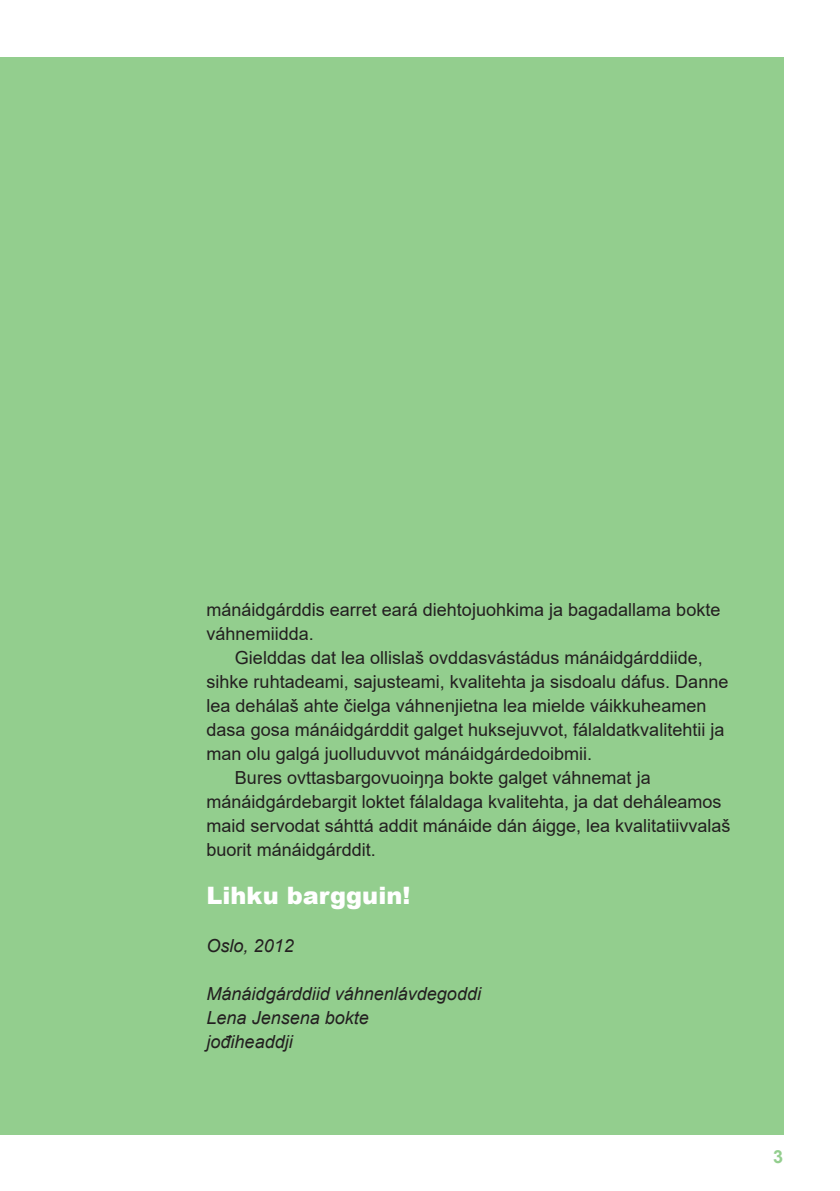
<style>
.page{position:relative;width:840px;height:1191px;background:#fff}
.page>*{position:absolute;margin:0;border:0;box-sizing:border-box;transform-origin:0 0}
.t1{font:900 24px "Arial";color:#fff}
.t2{font:18px/24px "Arial";color:#231f20}
.t3{font:italic 18px "Arial";color:#231f20}
.t4{font:700 18px "Arial";color:#93ce8e}
</style>
<div class="page">
<div style="left:0;top:57px;width:782px;height:1077px;background:#93ce8e"></div>
<p class="t2" style="left:206px;top:597px;width:515px">mánáidgárddis earret eará diehtojuohkima ja bagadallama bokte váhnemiidda.</p>
<p class="t2" style="left:235px;top:645px;width:469px">Gielddas dat lea ollislaš ovddasvástádus mánáidgárddiide,</p>
<p class="t2" style="left:206px;top:669px;width:523px">sihke ruhtadeami, sajusteami, kvalitehta ja sisdoalu dáfus. Danne lea dehálaš ahte čielga váhnenjietna lea mielde váikkuheamen dasa gosa mánáidgárddit galget huksejuvvot, fálaldatkvalitehtii ja man olu galgá juolluduvvot mánáidgárdedoibmii.</p>
<p class="t2" style="left:235px;top:765px;width:417px">Bures ovttasbargovuoiŋŋa bokte galget váhnemat ja</p>
<p class="t2" style="left:206px;top:789px;width:525px">mánáidgárdebargit loktet fálaldaga kvalitehta, ja dat deháleamos maid servodat sáhttá addit mánáide dán áigge, lea kvalitatiivvalaš buorit mánáidgárddit.</p>
<p class="t1" style="left:206px;top:877px;width:205px">Lihku bargguin!</p>
<p class="t3" style="left:206px;top:934px;width:89px">Oslo, 2012</p>
<p class="t3" style="left:206px;top:982px;width:276px">Mánáidgárddiid váhnenlávdegoddi</p>
<p class="t3" style="left:206px;top:1006px;width:164px">Lena Jensena bokte</p>
<p class="t3" style="left:206px;top:1030px;width:88px">jođiheaddji</p>
<p class="t4" style="left:772px;top:1143px;width:12px">3</p>
</div>
